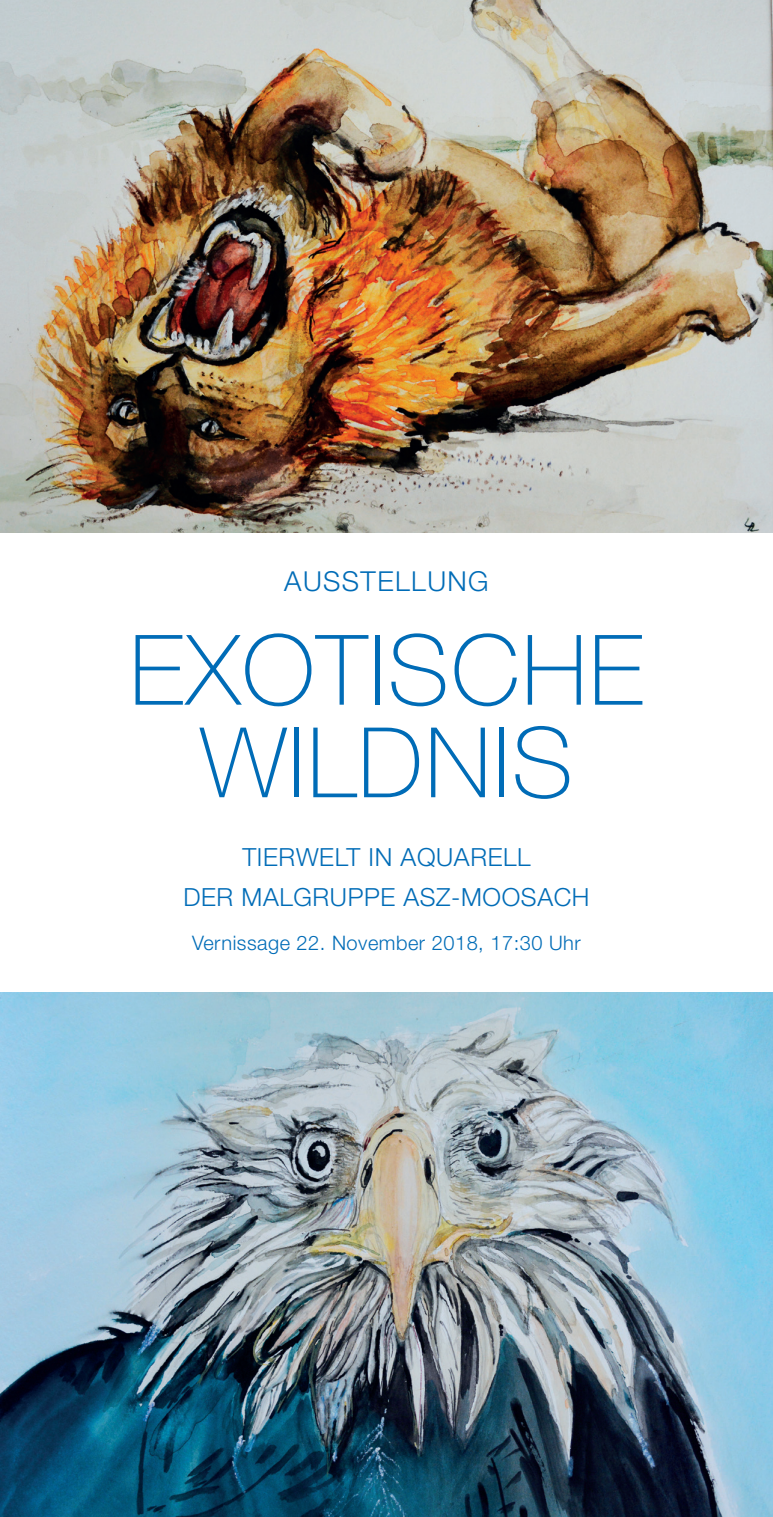
<style>
.page{position:relative;width:773px;height:1517px;background:#fff}
.page>*{position:absolute;margin:0;border:0;box-sizing:border-box;transform-origin:0 0}
.t1{font:100 97.5px/92.5px "Helvetica Neue LT";letter-spacing:.02em;color:#006cb7;text-align:center}
.t2{font:300 27.5px "Helvetica Neue";letter-spacing:.05em;color:#006cb7}
.t3{font:300 25px/40px "Helvetica Neue";letter-spacing:.025em;color:#006cb7;text-align:center}
.t4{font:300 20px "Helvetica Neue";letter-spacing:.025em;color:#006cb7}
</style>
<div class="page">
<img style="left:0;top:0;width:772px;height:533px">
<img style="left:0;top:992px;width:772px;height:525px">
<p class="t2" style="left:284px;top:564px;width:206px">AUSSTELLUNG</p>
<h1 class="t1" style="left:129px;top:623px;width:515px">EXOTISCHE<br>WILDNIS</h1>
<p class="t3" style="left:183px;top:836px;width:407px">TIERWELT IN AQUARELL<br>DER MALGRUPPE ASZ-MOOSACH</p>
<p class="t4" style="left:192px;top:930px;width:390px">Vernissage 22. November 2018, 17:30 Uhr</p>
</div>
